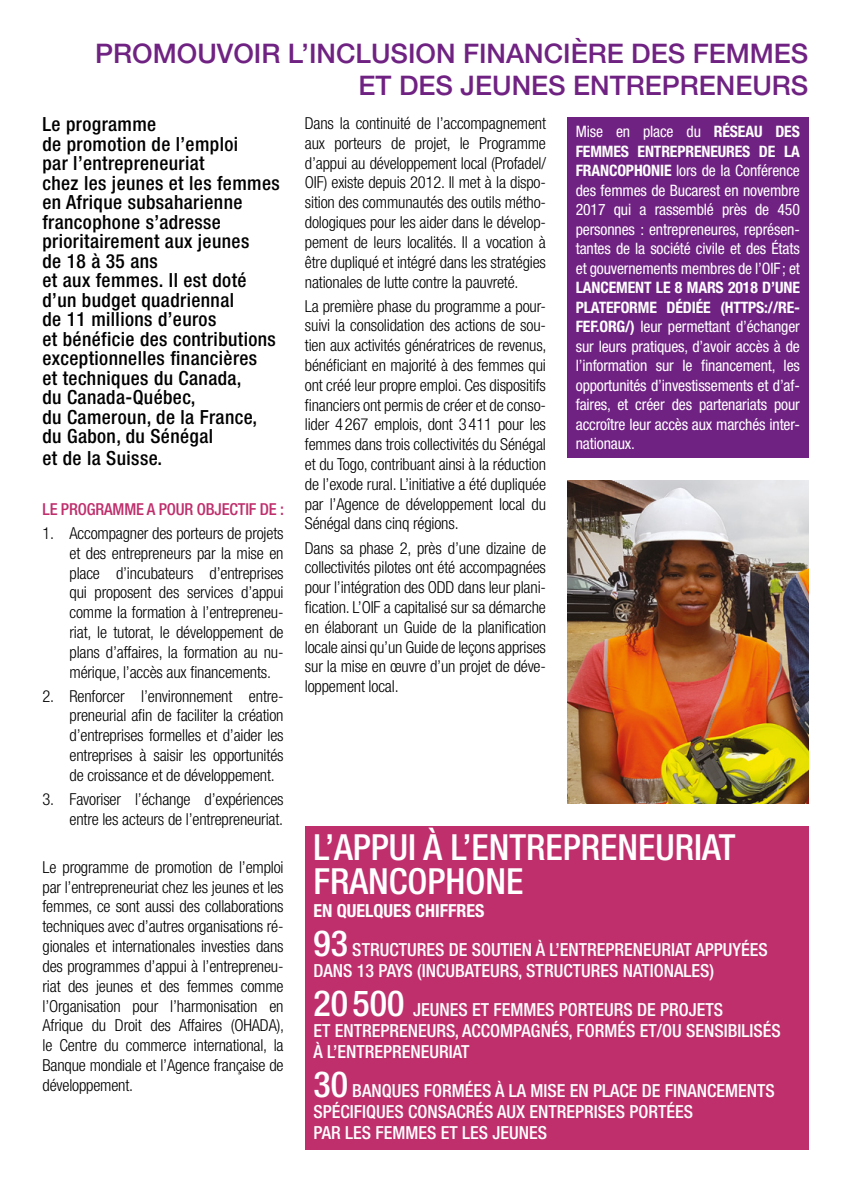
<style>
.page{position:relative;width:851px;height:1191px;background:#fff}
.page>*{position:absolute;margin:0;border:0;box-sizing:border-box;transform-origin:0 0}
.t1{font:500 condensed 36px/33px "Helvetica Neue LT Std";color:#fff}
.t2{font:500 27px/32.4px "Helvetica Neue LT Std";color:#702283;text-align:right}
.t3{font:500 condensed 19.5px/19.5px "Helvetica Neue LT Std";letter-spacing:.02em;color:#000}
.t4{font:500 condensed 18px/21px "Helvetica Neue LT Std";color:#fff}
.t5{font:300 condensed 16.5px/19.8px "Helvetica Neue LT Std";letter-spacing:-.01em;color:#000;text-align:justify}
.t6{font:500 condensed 16.5px "Helvetica Neue LT Std";letter-spacing:-.01em;color:#bf2f6c}
.t7{font:condensed 15.75px/19.5px "Helvetica Neue LT Std";letter-spacing:-.01em;color:#fff;text-align:justify}
.s1{font-weight:700}
.s2{font-size:36px}
</style>
<div class="page">
<img style="left:567px;top:480px;width:241px;height:323px">
<div style="left:567px;top:117px;width:241px;height:340px;background:#702283"></div>
<div style="left:305px;top:826px;width:503px;height:323px;background:#bf2f6c"></div>
<h2 class="t2" style="left:95px;top:37px;width:714px">PROMOUVOIR L’INCLUSION FINANCIÈRE DES FEMMES<br>ET DES JEUNES ENTREPRENEURS</h2>
<p class="t3" style="left:42px;top:114px;width:239px">Le programme<br>de promotion de l’emploi<br>par l’entrepreneuriat<br>chez les jeunes et les femmes en Afrique subsaharienne francophone s’adresse prioritairement aux jeunes<br>de 18 à 35 ans<br>et aux femmes. Il est doté d’un budget quadriennal<br>de 11 millions d’euros<br>et bénéficie des contributions exceptionnelles financières<br>et techniques du Canada,<br>du Canada-Québec,<br>du Cameroun, de la France, du Gabon, du Sénégal</p>
<p class="t3" style="left:42px;top:448px;width:121px">et de la Suisse.</p>
<p class="t6" style="left:42px;top:499px;width:243px">LE PROGRAMME A POUR OBJECTIF DE :</p>
<p class="t5" style="left:69px;top:523px;width:215px;text-indent:-27px">1. Accompagner des porteurs de projets et des entrepreneurs par la mise en place d’incubateurs d’entreprises qui proposent des services d’appui comme la formation à l’entrepreneu&shy;riat, le tutorat, le développement de plans d’affaires, la formation au nu&shy;mérique, l’accès aux financements.</p>
<p class="t5" style="left:69px;top:686px;width:215px;text-indent:-27px">2. Renforcer l’environnement entre&shy;preneurial afin de faciliter la création d’entreprises formelles et d’aider les entreprises à saisir les opportunités de croissance et de développement.</p>
<p class="t5" style="left:42px;top:789px;width:242px;text-align:right">3. Favoriser l’échange d’expériences entre les acteurs de l’entrepreneuriat.</p>
<p class="t5" style="left:42px;top:857px;width:243px">Le programme de promotion de l’emploi par l’entrepreneuriat chez les jeunes et les femmes, ce sont aussi des collaborations techniques avec d’autres organisations ré&shy;gionales et internationales investies dans des programmes d’appui à l’entrepreneu&shy;riat des jeunes et des femmes comme l’Organisation pour l’harmonisation en Afrique du Droit des Affaires (OHADA), le Centre du commerce international, la Banque mondiale et l’Agence française de développement.</p>
<p class="t5" style="left:305px;top:113px;width:242px">Dans la continuité de l’accompagnement aux porteurs de projet, le Programme d’appui au développement local (Profadel/ OIF) existe depuis 2012. Il met à la dispo&shy;sition des communautés des outils métho&shy;dologiques pour les aider dans le dévelop&shy;pement de leurs localités. Il a vocation à être dupliqué et intégré dans les stratégies nationales de lutte contre la pauvreté.</p>
<p class="t5" style="left:305px;top:296px;width:243px">La première phase du programme a pour&shy;suivi la consolidation des actions de sou&shy;tien aux activités génératrices de revenus, bénéficiant en majorité à des femmes qui ont créé leur propre emploi. Ces dispositifs financiers ont permis de créer et de conso&shy;lider 4267 emplois, dont 3411 pour les femmes dans trois collectivités du Sénégal et du Togo, contribuant ainsi à la réduction de l’exode rural. L’initiative a été dupliquée par l’Agence de développement local du Sénégal dans cinq régions.</p>
<p class="t5" style="left:305px;top:537px;width:242px">Dans sa phase 2, près d’une dizaine de collectivités pilotes ont été accompagnées pour l’intégration des ODD dans leur plani&shy;fication. L’OIF a capitalisé sur sa démarche en élaborant un Guide de la planification locale ainsi qu’un Guide de leçons apprises sur la mise en œuvre d’un projet de déve&shy;loppement local.</p>
<p class="t7" style="left:575px;top:122px;width:225px">Mise en place du <span class="s1">RÉSEAU DES FEMMES ENTREPRENEURES DE LA FRANCOPHONIE</span> lors de la Conférence des femmes de Bucarest en novembre 2017 qui a rassemblé près de 450 personnes : entrepreneures, représen&shy;tantes de la société civile et des États et gouvernements membres de l’OIF; et</p>
<p class="t7" style="left:575px;top:278px;width:225px"><span class="s1">LANCEMENT LE 8 MARS 2018 D’UNE PLATEFORME DÉDIÉE (HTTPS://RE-FEF.ORG/)</span> leur permettant d’échanger sur leurs pratiques, d’avoir accès à de l’information sur le financement, les opportunités d’investissements et d’af&shy;faires, et créer des partenariats pour accroître leur accès aux marchés inter&shy;nationaux.</p>
<h1 class="t1" style="left:313px;top:830px;width:423px">L’APPUI À L’ENTREPRENEURIAT<br>FRANCOPHONE</h1>
<p class="t4" style="left:313px;top:891px;width:456px;line-height:38.7px"><span class="s1">EN QUELQUES CHIFFRES<br></span><span class="s2">93</span> STRUCTURES DE SOUTIEN À L’ENTREPRENEURIAT APPUYÉES</p>
<p class="t4" style="left:313px;top:951px;width:411px;line-height:38.7px">DANS 13 PAYS (INCUBATEURS, STRUCTURES NATIONALES)<br><span class="s2">20 500</span> JEUNES ET FEMMES PORTEURS DE PROJETS</p>
<p class="t4" style="left:313px;top:1019px;width:469px">ET ENTREPRENEURS, ACCOMPAGNÉS, FORMÉS ET/OU SENSIBILISÉS<br>À L’ENTREPRENEURIAT</p>
<p class="t4" style="left:313px;top:1079px;width:463px"><span class="s2">30</span> BANQUES FORMÉES À LA MISE EN PLACE DE FINANCEMENTS<br>SPÉCIFIQUES CONSACRÉS AUX ENTREPRISES PORTÉES<br>PAR LES FEMMES ET LES JEUNES</p>
</div>
